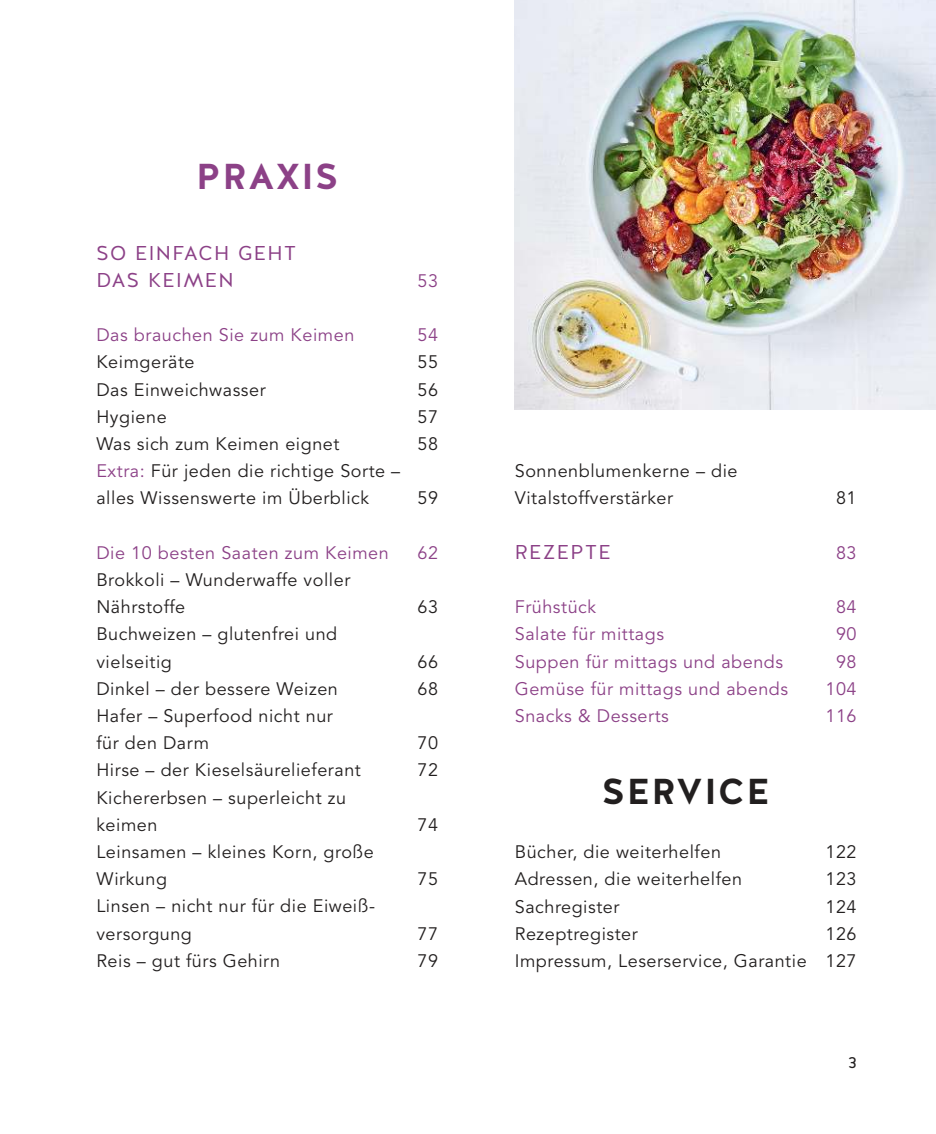
<style>
.page{position:relative;width:936px;height:1134px;background:#fff}
.page>*{position:absolute;margin:0;border:0;box-sizing:border-box;transform-origin:0 0}
.t1{font:600 36px "Halis GR";letter-spacing:.05em;color:#221f1f}
.t2{font:600 36px "Halis GR";letter-spacing:.05em;color:#8c4187}
.t3{font:20px/27.2px "Halis GR";letter-spacing:.07em;color:#8c4187}
.t4{font:18px/27.2px "Avenir LT Std";letter-spacing:.03em;color:#221f1f}
.t5{font:18px "Avenir LT Std";letter-spacing:.03em;color:#8c4187}
.t6{font:16px "Halis GR";color:#221f1f}
.s1{color:#8c4187}
</style>
<div class="page">
<img style="left:514px;top:0;width:421px;height:409px">
<h1 class="t2" style="left:196px;top:156px;width:143px">PRAXIS</h1>
<p class="t3" style="left:96px;top:239px;width:201px">SO EINFACH GEHT<br>DAS KEIMEN</p>
<p class="t5" style="left:417px;top:271px;width:22px">53</p>
<p class="t5" style="left:96px;top:325px;width:259px">Das brauchen Sie zum Keimen</p>
<p class="t5" style="left:417px;top:325px;width:22px">54</p>
<p class="t4" style="left:96px;top:349px;width:100px">Keimgeräte</p>
<p class="t4" style="left:417px;top:349px;width:22px">55</p>
<p class="t4" style="left:96px;top:377px;width:171px">Das Einweichwasser</p>
<p class="t4" style="left:417px;top:377px;width:22px">56</p>
<p class="t4" style="left:96px;top:404px;width:72px">Hygiene</p>
<p class="t4" style="left:417px;top:404px;width:22px">57</p>
<p class="t4" style="left:96px;top:431px;width:244px">Was sich zum Keimen eignet</p>
<p class="t4" style="left:417px;top:431px;width:22px">58</p>
<p class="t4" style="left:96px;top:458px;width:305px"><span class="s1">Extra:</span> Für jeden die richtige Sorte – alles Wissenswerte im Überblick</p>
<p class="t4" style="left:417px;top:485px;width:22px">59</p>
<p class="t5" style="left:96px;top:543px;width:294px">Die 10 besten Saaten zum Keimen</p>
<p class="t5" style="left:417px;top:543px;width:22px">62</p>
<p class="t4" style="left:96px;top:567px;width:255px">Brokkoli – Wunderwaffe voller<br>Nährstoffe</p>
<p class="t4" style="left:417px;top:594px;width:22px">63</p>
<p class="t4" style="left:96px;top:621px;width:242px">Buchweizen – glutenfrei und vielseitig</p>
<p class="t4" style="left:417px;top:649px;width:22px">66</p>
<p class="t4" style="left:96px;top:676px;width:243px">Dinkel – der bessere Weizen</p>
<p class="t4" style="left:417px;top:676px;width:22px">68</p>
<p class="t4" style="left:96px;top:703px;width:238px">Hafer – Superfood nicht nur für den Darm</p>
<p class="t4" style="left:417px;top:730px;width:22px">70</p>
<p class="t4" style="left:96px;top:757px;width:266px">Hirse – der Kieselsäurelieferant</p>
<p class="t4" style="left:417px;top:757px;width:22px">72</p>
<p class="t4" style="left:96px;top:785px;width:251px">Kichererbsen – superleicht zu keimen</p>
<p class="t4" style="left:417px;top:812px;width:22px">74</p>
<p class="t4" style="left:96px;top:839px;width:279px">Leinsamen – kleines Korn, große<br>Wirkung</p>
<p class="t4" style="left:96px;top:893px;width:280px">Linsen – nicht nur für die Eiweiß&shy;versorgung</p>
<p class="t4" style="left:417px;top:866px;width:22px">75</p>
<p class="t4" style="left:417px;top:921px;width:22px">77</p>
<p class="t4" style="left:96px;top:948px;width:185px">Reis – gut fürs Gehirn</p>
<p class="t4" style="left:417px;top:948px;width:22px">79</p>
<p class="t4" style="left:514px;top:458px;width:224px">Sonnenblumenkerne – die<br>Vitalstoffverstärker</p>
<p class="t4" style="left:835px;top:485px;width:22px">81</p>
<p class="t3" style="left:514px;top:538px;width:97px">REZEPTE</p>
<p class="t5" style="left:835px;top:543px;width:22px">83</p>
<p class="t5" style="left:514px;top:597px;width:83px">Frühstück</p>
<p class="t5" style="left:835px;top:597px;width:22px">84</p>
<p class="t5" style="left:514px;top:625px;width:151px">Salate für mittags</p>
<p class="t5" style="left:835px;top:625px;width:22px">90</p>
<p class="t5" style="left:514px;top:652px;width:270px">Suppen für mittags und abends</p>
<p class="t5" style="left:835px;top:652px;width:22px">98</p>
<p class="t5" style="left:514px;top:679px;width:275px">Gemüse für mittags und abends</p>
<p class="t5" style="left:825px;top:679px;width:33px">104</p>
<p class="t5" style="left:514px;top:706px;width:156px">Snacks &amp; Desserts</p>
<p class="t5" style="left:825px;top:706px;width:33px">116</p>
<h1 class="t1" style="left:601px;top:770px;width:169px">SERVICE</h1>
<p class="t4" style="left:514px;top:839px;width:208px">Bücher, die weiterhelfen</p>
<p class="t4" style="left:825px;top:839px;width:33px">122</p>
<p class="t4" style="left:514px;top:866px;width:229px">Adressen, die weiterhelfen</p>
<p class="t4" style="left:825px;top:866px;width:33px">123</p>
<p class="t4" style="left:514px;top:894px;width:106px">Sachregister</p>
<p class="t4" style="left:825px;top:894px;width:33px">124</p>
<p class="t4" style="left:514px;top:921px;width:124px">Rezeptregister</p>
<p class="t4" style="left:514px;top:921px;width:343px;text-align:right">126<br>Impressum, Leserservice, Garantie 127</p>
<p class="t6" style="left:848px;top:1053px;width:10px">3</p>
</div>
